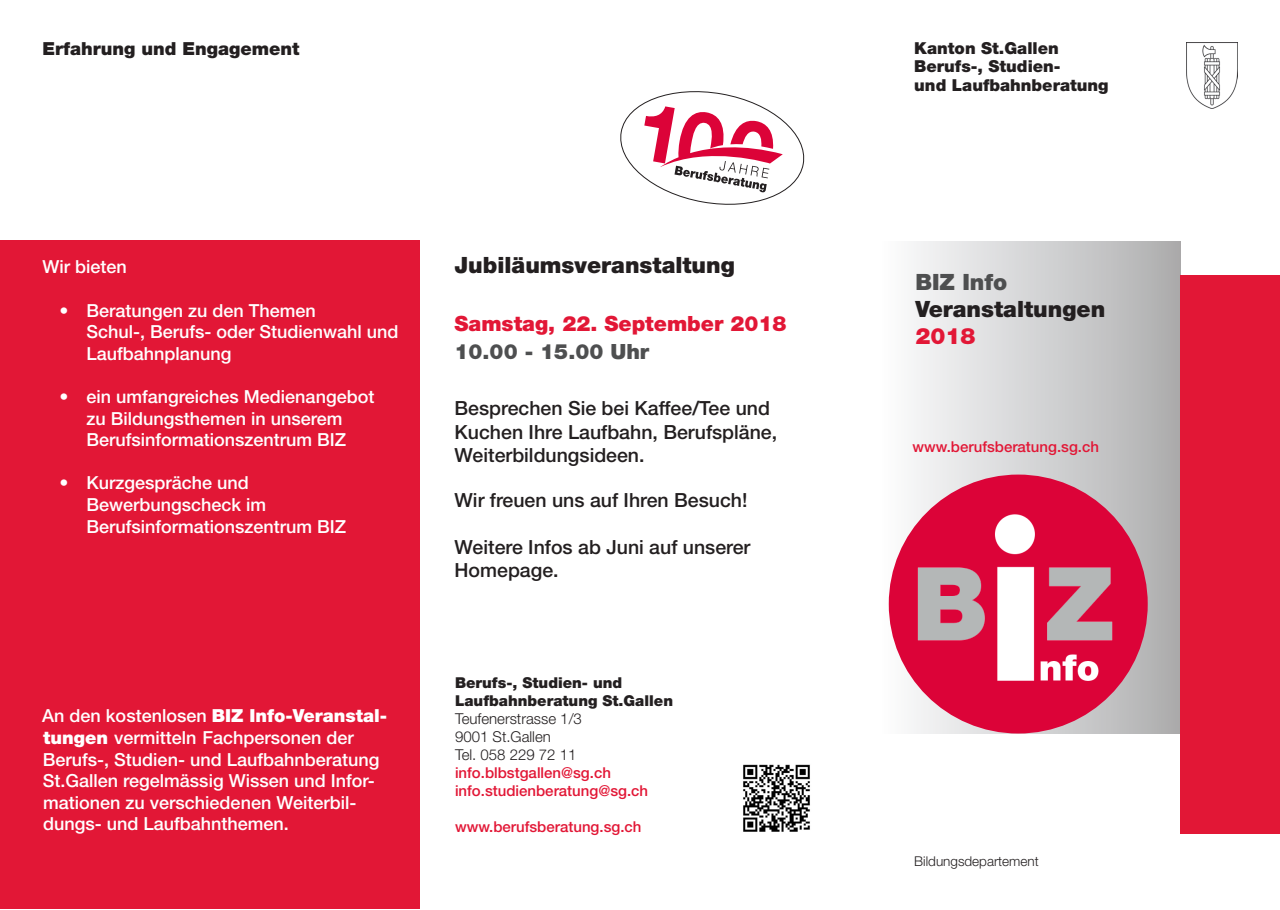
<style>
.page{position:relative;width:1280px;height:910px;background:#fff}
.page>*{position:absolute;margin:0;border:0;box-sizing:border-box;transform-origin:0 0}
.t1{font:900 22.5px "Helvetica Neue LT Std";color:#231f20}
.t2{font:900 22.5px "Helvetica Neue LT Std";color:#4e4f50}
.t3{font:900 22.5px "Helvetica Neue LT Std";color:#e21736}
.t4{font:900 21px "Helvetica Neue LT Std";color:#e21736}
.t5{font:900 21px "Helvetica Neue LT Std";color:#4e4f50}
.t6{font:500 19.5px/23.4px "Helvetica Neue LT Std";color:#231f20}
.t7{font:500 18px/21.6px "Helvetica Neue LT Std";color:#fff}
.t8{font:900 18px "Helvetica Neue LT Std";color:#231f20}
.t9{font:900 16.5px/18.1px "Helvetica Neue LT Std";color:#231f20}
.t10{font:500 15px "Helvetica Neue LT Std";color:#e21736}
.t11{font:300 15px "Helvetica Neue LT Std";color:#231f20}
.t12{font:900 15px/18px "Helvetica Neue LT Std";color:#231f20}
.t13{font:300 13.5px "Helvetica Neue LT Std";color:#231f20}
.s1{font-weight:900}
</style>
<div class="page">
<div style="left:881px;top:241px;width:299px;height:492px;background:linear-gradient(to right,#fdfeff,#adadae)"></div>
<div style="left:1px;top:240px;width:419px;height:669px;background:#e21736"></div>
<img style="left:1186px;top:43px;width:51px;height:66px">
<div style="left:1180px;top:275px;width:100px;height:558px;background:#e21736"></div>
<img style="left:885px;top:466px;width:267px;height:268px">
<img style="left:743px;top:764px;width:67px;height:68px">
<svg style="left:620px;top:91px;width:185px;height:114px"></svg>
<p class="t8" style="left:43px;top:38px;width:259px">Erfahrung und Engagement</p>
<p class="t7" style="left:43px;top:256px;width:86px">Wir bieten</p>
<p class="t7" style="left:87px;top:299px;width:314px;text-indent:-27px">• Beratungen zu den Themen<br>Schul-, Berufs- oder Studienwahl und<br>Laufbahnplanung</p>
<p class="t7" style="left:60px;top:386px;width:316px;text-align:center">• ein umfangreiches Medienangebot zu Bildungsthemen in unserem<br>Berufsinformationszentrum BIZ</p>
<p class="t7" style="left:87px;top:472px;width:261px;text-indent:-27px">• Kurzgespräche und<br>Bewerbungscheck im<br>Berufsinformationszentrum BIZ</p>
<p class="t7" style="left:42px;top:705px;width:346px">An den kostenlosen <span class="s1">BIZ Info-Veranstal&shy;tungen</span> vermitteln Fachpersonen der Berufs-, Studien- und Laufbahnberatung St.Gallen regelmässig Wissen und Infor&shy;mationen zu verschiedenen Weiterbil&shy;dungs- und Laufbahnthemen.</p>
<p class="t1" style="left:455px;top:251px;width:282px">Jubiläumsveranstaltung</p>
<p class="t4" style="left:455px;top:310px;width:333px">Samstag, 22. September 2018</p>
<p class="t5" style="left:455px;top:339px;width:196px">10.00 - 15.00 Uhr</p>
<p class="t6" style="left:455px;top:396px;width:324px">Besprechen Sie bei Kaffee/Tee und<br>Kuchen Ihre Laufbahn, Berufspläne,<br>Weiterbildungsideen.</p>
<p class="t6" style="left:455px;top:488px;width:294px">Wir freuen uns auf Ihren Besuch!</p>
<p class="t6" style="left:455px;top:535px;width:297px">Weitere Infos ab Juni auf unserer<br>Homepage.</p>
<p class="t12" style="left:455px;top:674px;width:220px">Berufs-, Studien- und<br>Laufbahnberatung St.Gallen</p>
<p class="t11" style="left:455px;top:710px;width:128px">Teufenerstrasse 1/3</p>
<p class="t11" style="left:455px;top:728px;width:97px">9001 St.Gallen</p>
<p class="t11" style="left:455px;top:746px;width:123px">Tel. 058 229 72 11</p>
<p class="t10" style="left:455px;top:764px;width:157px">info.blbstgallen@sg.ch</p>
<p class="t10" style="left:455px;top:782px;width:195px">info.studienberatung@sg.ch</p>
<p class="t10" style="left:455px;top:818px;width:188px">www.berufsberatung.sg.ch</p>
<p class="t9" style="left:914px;top:39px;width:146px">Kanton St.Gallen</p>
<p class="t9" style="left:914px;top:57px;width:196px">Berufs-, Studien-<br>und Laufbahnberatung</p>
<p class="t2" style="left:915px;top:269px;width:94px">BIZ Info</p>
<p class="t1" style="left:915px;top:296px;width:191px">Veranstaltungen</p>
<p class="t3" style="left:915px;top:323px;width:62px">2018</p>
<p class="t10" style="left:912px;top:438px;width:188px">www.berufsberatung.sg.ch</p>
<p class="t13" style="left:914px;top:853px;width:126px">Bildungsdepartement</p>
</div>
